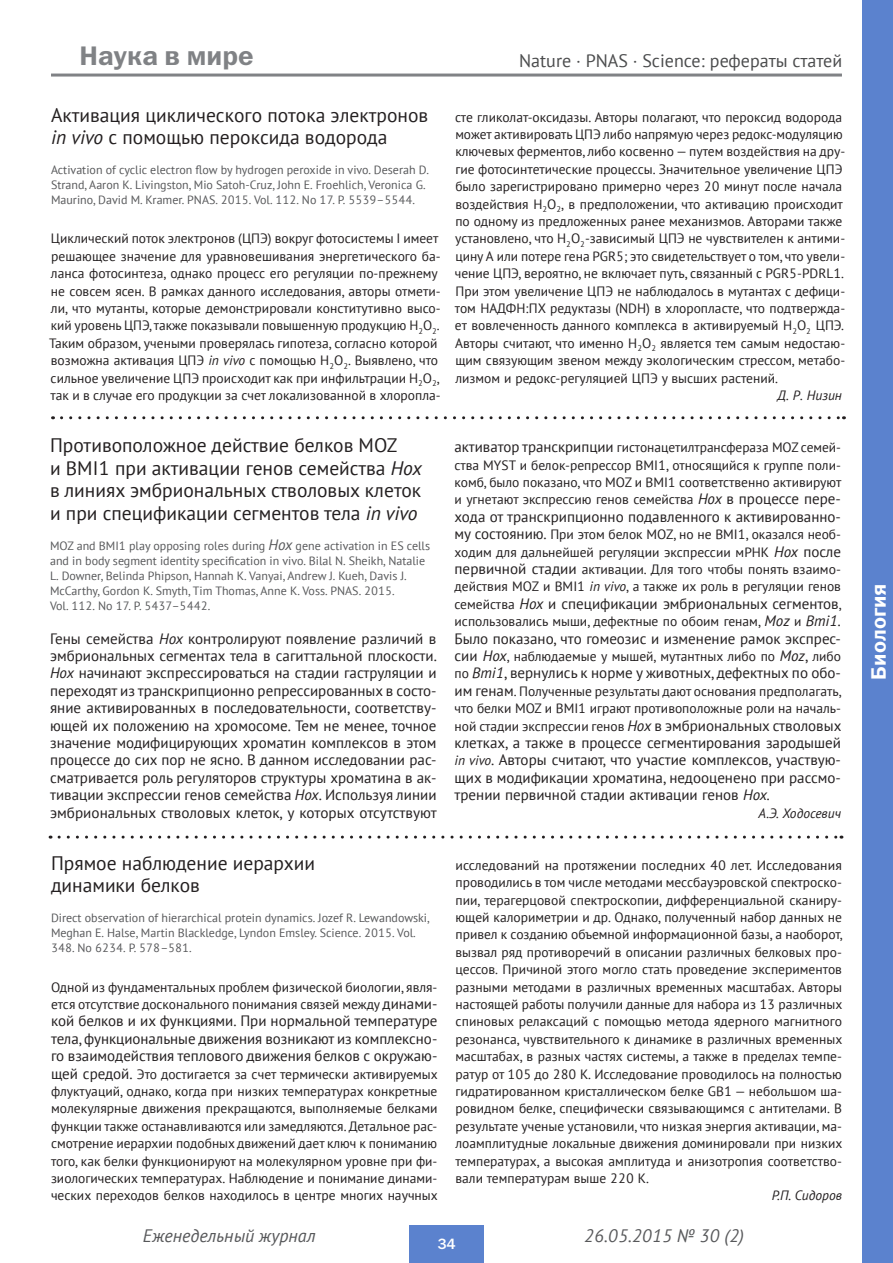
<style>
.page{position:relative;width:893px;height:1263px;background:#fff}
.page>*{position:absolute;margin:0;border:0;box-sizing:border-box;transform-origin:0 0}
.t1{font:27px "Franklin Gothic Demi C";color:#808285}
.t2{font:21px "Franklin Gothic Demi C";color:#fff}
._5-zag{font:19.5px/22.5px "PT Sans";color:#231f20}
.t3{font:italic 18px "PT Sans";color:#57585a}
.t4{font:18px "PT Sans";color:#4b4c4d}
._5-text{font:15px/17.4px "PT Sans";color:#231f20;text-align:justify}
.t5{font:15px "Franklin Gothic Medium C";color:#fff}
._5-text-2{font:13.5px/17.4px "PT Sans";color:#231f20;text-align:justify}
._5-text-3{font:italic 13.5px "PT Sans";color:#231f20}
._5-publikasiya{font:12px/15px "PT Sans";color:#57585a}
.s1{font-style:italic}
.s2{font-style:italic;font-size:15px}
.s3{font-size:15px}
.s4{font-size:13.5px}
.s5{font-style:italic;font-size:13.5px}
</style>
<div class="page">
<div style="left:409px;top:1226px;width:75px;height:37px;background:#5b82ce"></div>
<div style="left:862px;top:0;width:30px;height:1263px;background:#5b82ce"></div>
<hr style="left:51px;top:74px;width:791px;height:3px;background:#808285">
<svg style="left:59px;top:835px;width:783px;height:3px"></svg>
<svg style="left:62px;top:416px;width:782px;height:3px"></svg>
<h1 class="t1" style="left:80px;top:40px;width:176px">Наука в мире</h1>
<h3 class="t4" style="left:519px;top:49px;width:325px">Nature · PNAS · Science: рефераты статей</h3>
<p class="_5-zag" style="left:51px;top:103px;width:379px">Активация циклического потока электронов <span class="s1">in vivo</span> с помощью пероксида водорода</p>
<p class="_5-publikasiya" style="left:51px;top:162px;width:379px">Activation of cyclic electron flow by hydrogen peroxide in vivo. Deserah D.<br>Strand, Aaron K. Livingston, Mio Satoh-Cruz, John E. Froehlich, Veronica G.<br>Maurino, David M. Kramer. PNAS. 2015. Vol. 112. No 17. P. 5539–5544.</p>
<p class="_5-text-2" style="left:49px;top:230px;width:393px;text-align:left">Циклический поток электронов (ЦПЭ) вокруг фотосистемы I имеет решающее значение для уравновешивания энергетического ба&shy;ланса фотосинтеза, однако процесс его регуляции по-прежнему не совсем ясен. В рамках данного исследования, авторы отмети&shy;ли, что мутанты, которые демонстрировали конститутивно высо&shy;кий уровень ЦПЭ, также показывали повышенную продукцию H<sub>2</sub>O<sub>2</sub>.<br>Таким образом, учеными проверялась гипотеза, согласно которой возможна активация ЦПЭ <span class="s1">in vivo</span> с помощью H<sub>2</sub>O<sub>2</sub>. Выявлено, что сильное увеличение ЦПЭ происходит как при инфильтрации H<sub>2</sub>O<sub>2</sub>, так и в случае его продукции за счет локализованной в хлоропла-</p>
<p class="_5-zag" style="left:50px;top:434px;width:373px">Противоположное действие белков MOZ<br>и BMI1 при активации генов семейства <span class="s1">Hox </span>в линиях эмбриональных стволовых клеток и при спецификации сегментов тела <span class="s1">in vivo</span></p>
<p class="_5-publikasiya" style="left:50px;top:538px;width:382px">MOZ and BMI1 play opposing roles during <span class="s2">Hox</span> gene activation in ES cells and in body segment identity specification in vivo. Bilal N. Sheikh, Natalie L. Downer, Belinda Phipson, Hannah K. Vanyai, Andrew J. Kueh, Davis J.<br>McCarthy, Gordon K. Smyth, Tim Thomas, Anne K. Voss. PNAS. 2015.<br>Vol. 112. No 17. P. 5437–5442.</p>
<p class="_5-text" style="left:50px;top:629px;width:388px">Гены семейства <span class="s1">Hox</span> контролируют появление различий в эмбриональных сегментах тела в сагиттальной плоскости.<br><span class="s1">Hox</span> начинают экспрессироваться на стадии гаструляции и переходят из транскрипционно репрессированных в состо&shy;яние активированных в последовательности, соответству&shy;ющей их положению на хромосоме. Тем не менее, точное значение модифицирующих хроматин комплексов в этом процессе до сих пор не ясно. В данном исследовании рас&shy;сматривается роль регуляторов структуры хроматина в ак&shy;тивации экспрессии генов семейства <span class="s1">Hox</span>. Используя линии эмбриональных стволовых клеток, у которых отсутствуют</p>
<p class="_5-zag" style="left:51px;top:851px;width:266px">Прямое наблюдение иерархии динамики белков</p>
<p class="_5-publikasiya" style="left:51px;top:910px;width:380px">Direct observation of hierarchical protein dynamics. Jozef R. Lewandowski,<br>Meghan E. Halse, Martin Blackledge, Lyndon Emsley. Science. 2015. Vol.<br>348. No 6234. P. 578–581.</p>
<p class="_5-text-2" style="left:51px;top:978px;width:388px">Одной из фундаментальных проблем физической биологии, явля&shy;ется отсутствие досконального понимания связей между <span class="s3">динами-</span></p>
<p class="_5-text" style="left:51px;top:1012px;width:388px">кой белков и их функциями. При нормальной температуре тела, функциональные движения возникают из комплексно&shy;го взаимодействия теплового движения белков с окружаю-</p>
<p class="_5-text-2" style="left:51px;top:1065px;width:388px"><span class="s3">щей средой.</span> Это достигается за счет термически активируемых флуктуаций, однако, когда при низких температурах конкретные молекулярные движения прекращаются, выполняемые белками функции также останавливаются или замедляются. Детальное рас&shy;смотрение иерархии подобных движений дает ключ к пониманию того, как белки функционируют на молекулярном уровне при фи&shy;зиологических температурах. Наблюдение и понимание динами&shy;ческих переходов белков находилось в центре многих научных</p>
<p class="_5-text-2" style="left:455px;top:108px;width:392px;text-align:left">сте гликолат-оксидазы. Авторы полагают, что пероксид водорода может активировать ЦПЭ либо напрямую через редокс-модуляцию ключевых ферментов, либо косвенно — путем воздействия на дру&shy;гие фотосинтетические процессы. Значительное увеличение ЦПЭ было зарегистрировано примерно через 20 минут после начала воздействия H<sub>2</sub>O<sub>2</sub>, в предположении, что активацию происходит по одному из предложенных ранее механизмов. Авторами также установлено, что H<sub>2</sub>O<sub>2</sub>-зависимый ЦПЭ не чувствителен к антими&shy;цину A или потере гена PGR5; это свидетельствует о том, что увели&shy;чение ЦПЭ, вероятно, не включает путь, связанный с PGR5-PDRL1.<br>При этом увеличение ЦПЭ не наблюдалось в мутантах с дефици&shy;том НАДФН:ПХ редуктазы (NDH) в хлоропласте, что подтвержда&shy;ет вовлеченность данного комплекса в активируемый H<sub>2</sub>O<sub>2</sub> ЦПЭ.<br>Авторы считают, что именно H<sub>2</sub>O<sub>2</sub> является тем самым недостаю&shy;щим связующим звеном между экологическим стрессом, метабо&shy;лизмом и редокс-регуляцией ЦПЭ у высших растений.</p>
<p class="_5-text-3" style="left:777px;top:386px;width:66px">Д. Р. Низин</p>
<p class="_5-text-2" style="left:454px;top:438px;width:388px"><span class="s3">активатор транскрипции</span> гистонацетилтрансфераза MOZ семей&shy;ства MYST и белок-репрессор BMI1, относящийся к группе поли&shy;комб, было показано, что MOZ и BMI1 соответственно активируют и угнетают экспрессию генов семейства <span class="s2">Hox</span> <span class="s3">в процессе пере-</span></p>
<p class="_5-text" style="left:454px;top:507px;width:388px">хода от транскрипционно подавленного к активированно-</p>
<p class="_5-text-2" style="left:454px;top:525px;width:388px"><span class="s3">му состоянию.</span> При этом белок MOZ, но не BMI1, оказался необ&shy;ходим для дальнейшей регуляции экспрессии мРНК <span class="s2">Hox</span> <span class="s3">после первичной стадии</span> активации. Для того чтобы понять взаимо&shy;действия MOZ и BMI1 <span class="s1">in vivo</span>, а также их роль в регуляции генов</p>
<p class="_5-text" style="left:455px;top:594px;width:388px"><span class="s4">семейства</span> <span class="s1">Hox</span> и спецификации эмбриональных сегментов<span class="s4">,</span></p>
<p class="_5-text-2" style="left:455px;top:612px;width:388px">использовались мыши, дефектные по обоим генам, <span class="s2">Moz</span> и <span class="s2">Bmi1.</span></p>
<p class="_5-text" style="left:455px;top:629px;width:388px">Было показано, что гомеозис и изменение рамок экспрес-</p>
<p class="_5-text-2" style="left:455px;top:647px;width:388px"><span class="s3">сии</span> <span class="s2">Hox</span>, наблюдаемые у мышей, мутантных либо по <span class="s2">Moz</span><span class="s3">,</span> либо</p>
<p class="_5-text" style="left:455px;top:664px;width:388px"><span class="s4">по</span> <span class="s1">Bmi1</span>, вернулись к норме у животных, дефектных по обо-</p>
<p class="_5-text-2" style="left:455px;top:682px;width:388px"><span class="s3">им генам</span>. Полученные результаты дают основания предполагать, что белки MOZ и BMI1 играют противоположные роли на началь&shy;ной стадии экспрессии генов <span class="s2">Hox</span> <span class="s3">в эмбриональных стволовых</span></p>
<p class="_5-text" style="left:455px;top:734px;width:388px">клетках, а также в процессе сегментирования зародышей <span class="s5">in vivo</span>. Авторы считают, что участие комплексов, участвую&shy;щих в модификации хроматина, недооценено при рассмо&shy;трении первичной стадии активации генов <span class="s1">Hox.</span></p>
<p class="_5-text-3" style="left:758px;top:804px;width:84px">А.Э. Ходосевич</p>
<p class="_5-text-2" style="left:455px;top:856px;width:388px">исследований на протяжении последних 40 лет. Исследования проводились в том числе методами мессбауэровской спектроско&shy;пии, терагерцовой спектроскопии, дифференциальной сканиру&shy;ющей калориметрии и др. Однако, полученный набор данных не привел к созданию объемной информационной базы, а наоборот, вызвал ряд противоречий в описании различных белковых про&shy;цессов. Причиной этого могло стать проведение экспериментов разными методами в различных временных масштабах. Авторы настоящей работы получили данные для набора из 13 различных спиновых релаксаций с помощью метода ядерного магнитного резонанса, чувствительного к динамике в различных временных масштабах, в разных частях системы, а также в пределах темпе&shy;ратур от 105 до 280 К. Исследование проводилось на полностью гидратированном кристаллическом белке GB1 — небольшом ша&shy;ровидном белке, специфически связывающимся с антителами. В результате ученые установили, что низкая энергия активации, ма&shy;лоамплитудные локальные движения доминировали при низких температурах, а высокая амплитуда и анизотропия соответство&shy;вали температурам выше 220 К.</p>
<p class="_5-text-3" style="left:772px;top:1187px;width:72px">Р.П. Сидоров</p>
<h3 class="t3" style="left:143px;top:1224px;width:174px">Еженедельный журнал</h3>
<h3 class="t3" style="left:584px;top:1224px;width:162px">26.05.2015 № 30 (2)</h3>
<p class="t5" style="left:437px;top:1235px;width:20px">34</p>
<h2 class="t2" style="left:867px;top:679px;width:98px;rotate:-90deg">Биология</h2>
</div>
